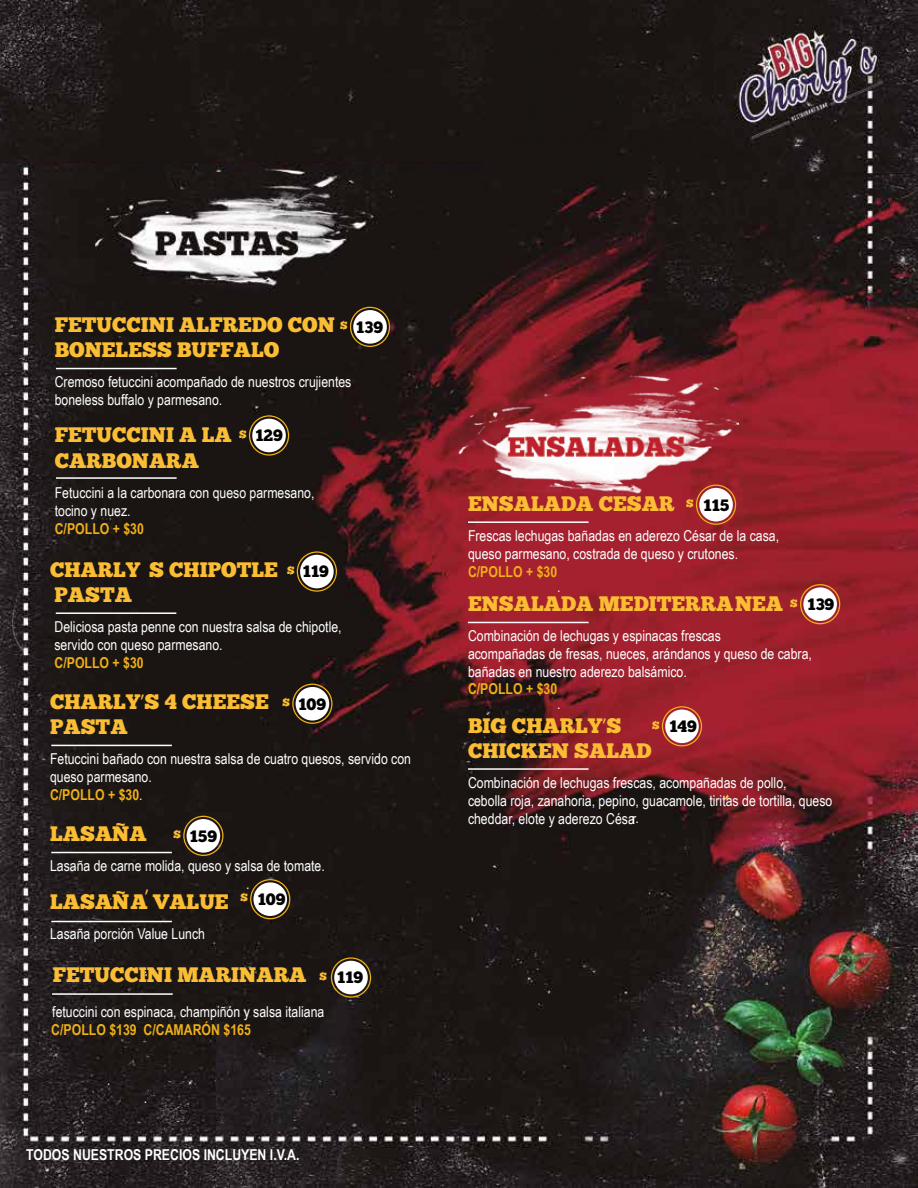
<style>
.page{position:relative;width:918px;height:1188px;background:#fff}
.page>*{position:absolute;margin:0;border:0;box-sizing:border-box;transform-origin:0 0}
.t1{font:21px/25.2px "Chunk Five";color:#fbbd33}
.t2{font:21px "Myriad Pro";color:#fbbd33}
.t3{font:16.5px "Chunk Five";color:#000}
.t4{font:15px/18px "Arial Narrow";color:#fff}
.t5{font:700 15px "Arial Narrow";color:#f0b017}
.t6{font:700 15px "Arial Narrow";color:#fff}
.t7{font:10.5px "Chunk Five";color:#fbbd33}
.s1{font-family:"Myriad Pro"}
.s2{font-weight:700;color:#f0b017}
.s3{font-size:10.5px}
.s4{font-size:16.5px;color:#000}
</style>
<div class="page">
<img style="left:0;top:0;width:918px;height:1188px">
<hr style="left:56px;top:368px;width:121px;height:1px;background:#fff">
<svg style="left:350px;top:307px;width:40px;height:40px"></svg>
<div style="left:353px;top:310px;width:34px;height:34px;background:#fff;border-radius:50%"></div>
<hr style="left:51px;top:852px;width:121px;height:1px;background:#fff">
<svg style="left:183px;top:816px;width:41px;height:40px"></svg>
<div style="left:187px;top:819px;width:33px;height:34px;background:#fff;border-radius:50%"></div>
<hr style="left:51px;top:921px;width:121px;height:1px;background:#fff">
<svg style="left:250px;top:879px;width:40px;height:40px"></svg>
<div style="left:253px;top:882px;width:34px;height:34px;background:#fff;border-radius:50%"></div>
<hr style="left:56px;top:477px;width:121px;height:2px;background:#fff">
<svg style="left:249px;top:415px;width:40px;height:41px"></svg>
<div style="left:252px;top:419px;width:34px;height:33px;background:#fff;border-radius:50%"></div>
<hr style="left:56px;top:612px;width:120px;height:2px;background:#fff">
<svg style="left:297px;top:551px;width:40px;height:41px"></svg>
<div style="left:300px;top:555px;width:34px;height:33px;background:#fff;border-radius:50%"></div>
<hr style="left:51px;top:745px;width:121px;height:1px;background:#fff">
<svg style="left:292px;top:684px;width:41px;height:40px"></svg>
<div style="left:296px;top:687px;width:33px;height:34px;background:#fff;border-radius:50%"></div>
<hr style="left:468px;top:521px;width:121px;height:2px;background:#fff">
<svg style="left:696px;top:507px;width:40px;height:18px"></svg>
<div style="left:699px;top:488px;width:34px;height:33px;background:#fff;border-radius:50%"></div>
<hr style="left:468px;top:622px;width:121px;height:1px;background:#fff">
<svg style="left:800px;top:584px;width:40px;height:40px"></svg>
<div style="left:803px;top:587px;width:34px;height:34px;background:#fff;border-radius:50%"></div>
<hr style="left:468px;top:768px;width:121px;height:2px;background:#fff">
<svg style="left:662px;top:706px;width:40px;height:40px"></svg>
<div style="left:665px;top:710px;width:34px;height:33px;background:#fff;border-radius:50%"></div>
<img style="left:459px;top:376px;width:279px;height:131px">
<svg style="left:331px;top:957px;width:40px;height:41px"></svg>
<div style="left:334px;top:961px;width:34px;height:33px;background:#fff;border-radius:50%"></div>
<hr style="left:52px;top:993px;width:121px;height:2px;background:#fff">
<svg style="left:725px;top:794px;width:4px;height:5px"></svg>
<img style="left:0;top:0;width:714px;height:161px">
<h1 class="t1" style="left:55px;top:312px;width:282px">FETUCCINI ALFREDO CON<br>BONELESS BUFFALO</h1>
<p class="t4" style="left:55px;top:372px;width:298px">Cremoso fetuccini acompañado de nuestros crujientes boneless buffalo y parmesano.</p>
<p class="t3" style="left:340px;top:317px;width:44px"><sup>$</sup> 139</p>
<h1 class="t1" style="left:55px;top:422px;width:179px">FETUCCINI A LA<br>CARBONARA</h1>
<p class="t4" style="left:55px;top:483px;width:261px">Fetuccini a la carbonara con queso parmesano, tocino y nuez.</p>
<p class="t5" style="left:55px;top:517px;width:91px">C/POLLO + $30</p>
<p class="t3" style="left:239px;top:426px;width:45px"><sup>$</sup> 129</p>
<h1 class="t1" style="left:50px;top:557px;width:229px">CHARLY S CHIPOTLE<br>PASTA</h1>
<p class="t4" style="left:54px;top:617px;width:289px">Deliciosa pasta penne con nuestra salsa de chipotle, servido con queso parmesano.</p>
<p class="t5" style="left:54px;top:651px;width:91px">C/POLLO + $30</p>
<p class="t3" style="left:287px;top:562px;width:43px"><sup>$</sup> 119</p>
<h1 class="t1" style="left:50px;top:689px;width:220px">CHARLY<span class="s1">’</span>S 4 CHEESE<br>PASTA</h1>
<p class="t4" style="left:50px;top:749px;width:363px">Fetuccini bañado con nuestra salsa de cuatro quesos, servido con queso parmesano.<br><span class="s2">C/POLLO + $30</span>.</p>
<p class="t3" style="left:283px;top:694px;width:45px"><sup>$</sup> 109</p>
<h1 class="t1" style="left:50px;top:821px;width:98px">LASAÑA</h1>
<p class="t4" style="left:246px;top:857px;width:80px;text-indent:-196px">Lasaña de carne molida, queso y salsa de tomate. .</p>
<p class="t3" style="left:174px;top:826px;width:45px"><sup>$</sup> 159</p>
<h1 class="t2" style="left:145px;top:884px;width:6px">’</h1>
<h1 class="t1" style="left:50px;top:889px;width:180px">LASAÑA VALUE</h1>
<p class="t4" style="left:50px;top:924px;width:157px">Lasaña porción Value Lunch</p>
<p class="t3" style="left:240px;top:889px;width:47px"><sup>$</sup> 109</p>
<h1 class="t1" style="left:53px;top:962px;width:312px">FETUCCINI MARINARA <span class="s3">$</span> <span class="s4">119</span></h1>
<p class="t4" style="left:52px;top:1002px;width:274px">fetuccini con espinaca, champiñón y salsa italiana</p>
<p class="t4" style="left:144px;top:958px;width:5px">.</p>
<p class="t5" style="left:51px;top:1018px;width:201px">C/POLLO $139 C/CAMARÓN $165</p>
<p class="t4" style="left:144px;top:1088px;width:5px">.</p>
<p class="t6" style="left:26px;top:1143px;width:275px">TODOS NUESTROS PRECIOS INCLUYEN I.V.A.</p>
<h1 class="t1" style="left:468px;top:491px;width:208px">ENSALADA CESAR</h1>
<p class="t4" style="left:468px;top:526px;width:313px">Frescas lechugas bañadas en aderezo César de la casa, queso parmesano, costrada de queso y crutones.</p>
<p class="t5" style="left:468px;top:560px;width:91px">C/POLLO + $30</p>
<p class="t7" style="left:686px;top:497px;width:9px">$</p>
<p class="t3" style="left:704px;top:495px;width:27px">115</p>
<p class="t4" style="left:557px;top:578px;width:5px">.</p>
<h1 class="t1" style="left:468px;top:591px;width:317px">ENSALADA MEDITERRANEA</h1>
<p class="t4" style="left:468px;top:626px;width:345px">Combinación de lechugas y espinacas frescas<br>acompañadas de fresas, nueces, arándanos y queso de cabra, bañadas en nuestro aderezo balsámico.</p>
<p class="t3" style="left:790px;top:595px;width:46px"><sup>$</sup> 139</p>
<p class="t5" style="left:468px;top:678px;width:91px">C/POLLO + $30</p>
<p class="t4" style="left:557px;top:694px;width:5px">.</p>
<h1 class="t1" style="left:468px;top:713px;width:185px">BIG CHARLY<span class="s1">’</span>S<br>CHICKEN SALAD</h1>
<p class="t4" style="left:468px;top:774px;width:366px">Combinación de lechugas frescas, acompañadas de pollo,<br>cebolla roja, zanahoria, pepino, guacamole, tiritas de tortilla, queso cheddar, elote y aderezo César.</p>
<p class="t3" style="left:652px;top:717px;width:46px"><sup>$</sup> 149</p>
</div>
